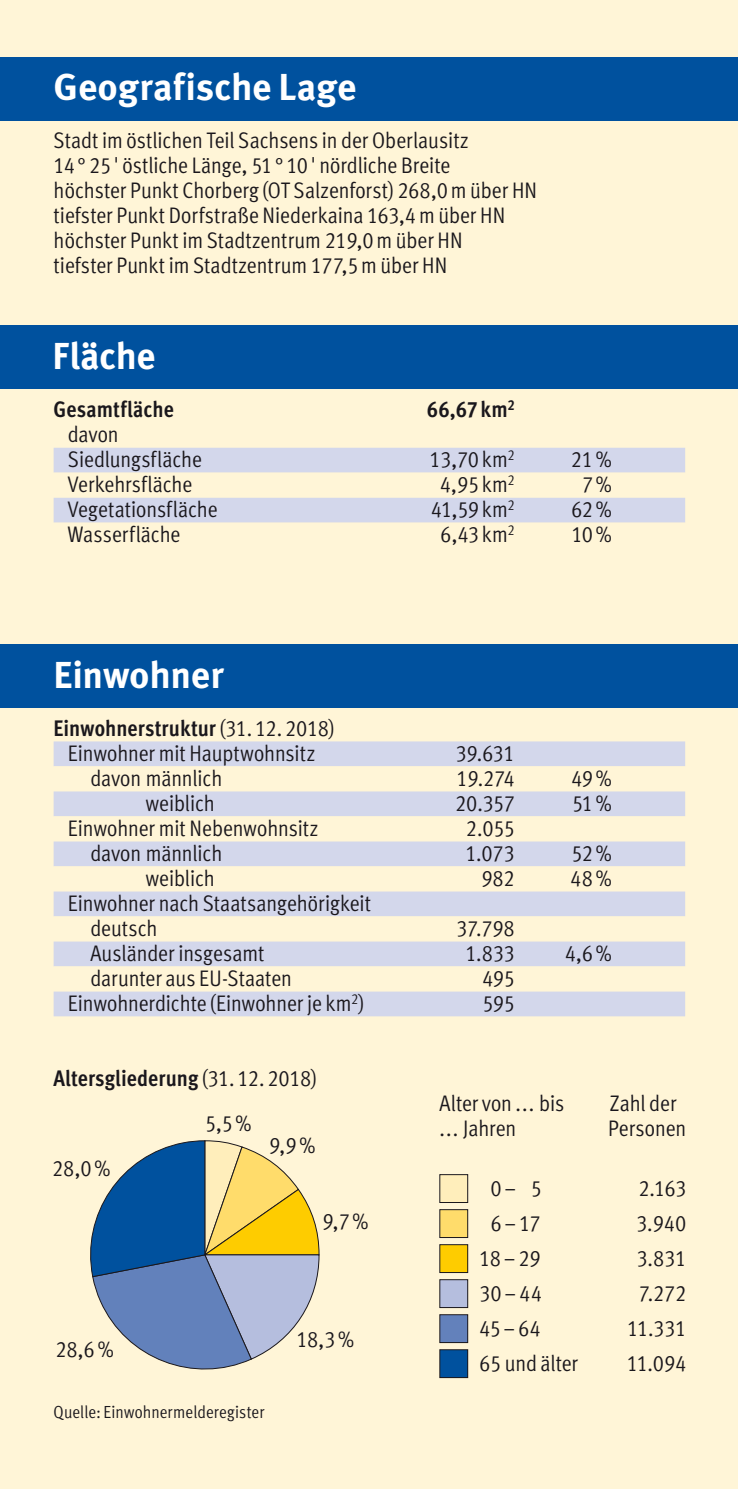
<style>
.page{position:relative;width:738px;height:1489px;background:#fff}
.page>*{position:absolute;margin:0;border:0;box-sizing:border-box;transform-origin:0 0}
.t1{font:700 37.5px "Meta Pro";letter-spacing:-.005em;color:#fff}
.t2{font:22.5px/25px "Meta Cond Normal LF";letter-spacing:-.005em;color:#1a171c}
.t3{font:22.5px "Meta Cond Bold LF";letter-spacing:.005em;color:#1a171c}
.t4{font:17.5px "Meta Cond Normal LF";letter-spacing:.005em;color:#1a171c}
.s1{font-family:"Meta Cond Normal LF"}
</style>
<div class="page">
<div style="left:0;top:0;width:737px;height:1488px;background:#fff5d7"></div>
<div style="left:0;top:57px;width:737px;height:63px;background:#00519e"></div>
<div style="left:54px;top:448px;width:630px;height:24px;background:#d3d7eb"></div>
<div style="left:54px;top:498px;width:630px;height:24px;background:#d3d7eb"></div>
<div style="left:0;top:325px;width:737px;height:64px;background:#00519e"></div>
<div style="left:54px;top:741px;width:630px;height:25px;background:#d3d7eb"></div>
<div style="left:54px;top:791px;width:630px;height:25px;background:#d3d7eb"></div>
<div style="left:54px;top:841px;width:630px;height:25px;background:#d3d7eb"></div>
<div style="left:54px;top:891px;width:630px;height:25px;background:#d3d7eb"></div>
<div style="left:54px;top:941px;width:630px;height:25px;background:#d3d7eb"></div>
<div style="left:54px;top:991px;width:630px;height:25px;background:#d3d7eb"></div>
<div style="left:0;top:644px;width:737px;height:64px;background:#00519e"></div>
<svg style="left:90px;top:1140px;width:229px;height:230px"></svg>
<div style="left:439px;top:1174px;width:28px;height:28px;background:#feb"></div>
<div style="left:439px;top:1209px;width:28px;height:28px;background:#ffdc6b"></div>
<div style="left:439px;top:1244px;width:28px;height:28px;background:#fecc00"></div>
<div style="left:439px;top:1279px;width:28px;height:28px;background:#b5bede"></div>
<div style="left:439px;top:1314px;width:28px;height:28px;background:#6381bb"></div>
<div style="left:439px;top:1349px;width:28px;height:28px;background:#00519e"></div>
<h1 class="t1" style="left:54px;top:63px;width:304px">Geografische Lage</h1>
<p class="t2" style="left:54px;top:128px;width:484px">Stadt im östlichen Teil Sachsens in der Oberlausitz<br>14 ° 25 ' östliche Länge, 51 ° 10 ' nördliche Breite<br>höchster Punkt Chorberg (OT Salzenforst) 268,0 m über HN tiefster Punkt Dorfstraße Niederkaina 163,4 m über HN höchster Punkt im Stadtzentrum 219,0 m über HN<br>tiefster Punkt im Stadtzentrum 177,5 m über HN</p>
<h1 class="t1" style="left:52px;top:332px;width:104px">Fläche</h1>
<p class="t3" style="left:54px;top:396px;width:122px">Gesamtfläche</p>
<p class="t3" style="left:426px;top:396px;width:89px">66,67 km<sup>2</sup></p>
<p class="t2" style="left:68px;top:422px;width:135px">davon<br>Siedlungsfläche</p>
<p class="t2" style="left:429px;top:447px;width:87px">13,70 km<sup>2</sup></p>
<p class="t2" style="left:570px;top:447px;width:42px">21 %</p>
<p class="t2" style="left:68px;top:472px;width:126px">Verkehrsfläche</p>
<p class="t2" style="left:439px;top:472px;width:77px">4,95 km<sup>2</sup></p>
<p class="t2" style="left:581px;top:472px;width:31px">7 %</p>
<p class="t2" style="left:68px;top:497px;width:151px">Vegetationsfläche</p>
<p class="t2" style="left:430px;top:497px;width:86px">41,59 km<sup>2</sup></p>
<p class="t2" style="left:570px;top:497px;width:42px">62 %</p>
<p class="t2" style="left:68px;top:522px;width:114px">Wasserfläche</p>
<p class="t2" style="left:440px;top:522px;width:76px">6,43 km<sup>2</sup></p>
<p class="t2" style="left:571px;top:522px;width:42px">10 %</p>
<h1 class="t1" style="left:54px;top:651px;width:171px">Einwohner</h1>
<p class="t3" style="left:54px;top:714px;width:282px">Einwohnerstruktur <span class="s1">(31. 12. 2018)</span></p>
<p class="t2" style="left:68px;top:740px;width:249px">Einwohner mit Hauptwohnsitz</p>
<p class="t2" style="left:455px;top:740px;width:61px">39.631</p>
<p class="t2" style="left:90px;top:765px;width:133px">davon männlich</p>
<p class="t2" style="left:456px;top:765px;width:60px">19.274</p>
<p class="t2" style="left:570px;top:765px;width:42px">49 %</p>
<p class="t2" style="left:146px;top:790px;width:70px">weiblich</p>
<p class="t2" style="left:454px;top:790px;width:61px">20.357</p>
<p class="t2" style="left:571px;top:790px;width:42px">51 %</p>
<p class="t2" style="left:68px;top:815px;width:252px">Einwohner mit Nebenwohnsitz</p>
<p class="t2" style="left:465px;top:815px;width:50px">2.055</p>
<p class="t2" style="left:90px;top:840px;width:133px">davon männlich</p>
<p class="t2" style="left:465px;top:840px;width:51px">1.073</p>
<p class="t2" style="left:570px;top:840px;width:42px">52 %</p>
<p class="t2" style="left:146px;top:865px;width:70px">weiblich</p>
<p class="t2" style="left:481px;top:865px;width:35px">982</p>
<p class="t2" style="left:570px;top:865px;width:43px">48 %</p>
<p class="t2" style="left:90px;top:890px;width:282px;text-indent:-22px">Einwohner nach Staatsangehörigkeit deutsch</p>
<p class="t2" style="left:455px;top:915px;width:60px">37.798</p>
<p class="t2" style="left:90px;top:940px;width:175px">Ausländer insgesamt</p>
<p class="t2" style="left:465px;top:940px;width:51px">1.833</p>
<p class="t2" style="left:564px;top:940px;width:49px">4,6 %</p>
<p class="t2" style="left:90px;top:965px;width:203px">darunter aus EU-Staaten</p>
<p class="t2" style="left:481px;top:965px;width:34px">495</p>
<p class="t2" style="left:68px;top:990px;width:297px">Einwohnerdichte (Einwohner je km<sup>2</sup>)</p>
<p class="t2" style="left:482px;top:990px;width:34px">595</p>
<p class="t3" style="left:54px;top:1064px;width:264px">Altersgliederung <span class="s1">(31. 12. 2018)</span></p>
<p class="t2" style="left:52px;top:1155px;width:60px">28,0 %</p>
<p class="t2" style="left:55px;top:1336px;width:60px">28,6 %</p>
<p class="t2" style="left:204px;top:1110px;width:48px">5,5 %</p>
<p class="t2" style="left:269px;top:1132px;width:48px">9,9 %</p>
<p class="t2" style="left:322px;top:1208px;width:47px">9,7 %</p>
<p class="t2" style="left:296px;top:1325px;width:59px">18,3 %</p>
<p class="t4" style="left:54px;top:1402px;width:212px">Quelle: Einwohnermelderegister</p>
<p class="t2" style="left:439px;top:1090px;width:126px">Alter von ... bis</p>
<p class="t2" style="left:609px;top:1090px;width:68px">Zahl der</p>
<p class="t2" style="left:439px;top:1115px;width:78px">... Jahren</p>
<p class="t2" style="left:607px;top:1115px;width:80px">Personen</p>
<p class="t2" style="left:490px;top:1175px;width:53px">0 – 5</p>
<p class="t2" style="left:637px;top:1175px;width:50px">2.163</p>
<p class="t2" style="left:490px;top:1210px;width:51px">6 – 17</p>
<p class="t2" style="left:635px;top:1210px;width:52px">3.940</p>
<p class="t2" style="left:479px;top:1245px;width:63px">18 – 29</p>
<p class="t2" style="left:636px;top:1245px;width:51px">3.831</p>
<p class="t2" style="left:479px;top:1280px;width:64px">30 – 44</p>
<p class="t2" style="left:638px;top:1280px;width:49px">7.272</p>
<p class="t2" style="left:479px;top:1315px;width:63px">45 – 64</p>
<p class="t2" style="left:626px;top:1315px;width:61px">11.331</p>
<p class="t2" style="left:479px;top:1350px;width:100px">65 und älter</p>
<p class="t2" style="left:626px;top:1350px;width:61px">11.094</p>
</div>
